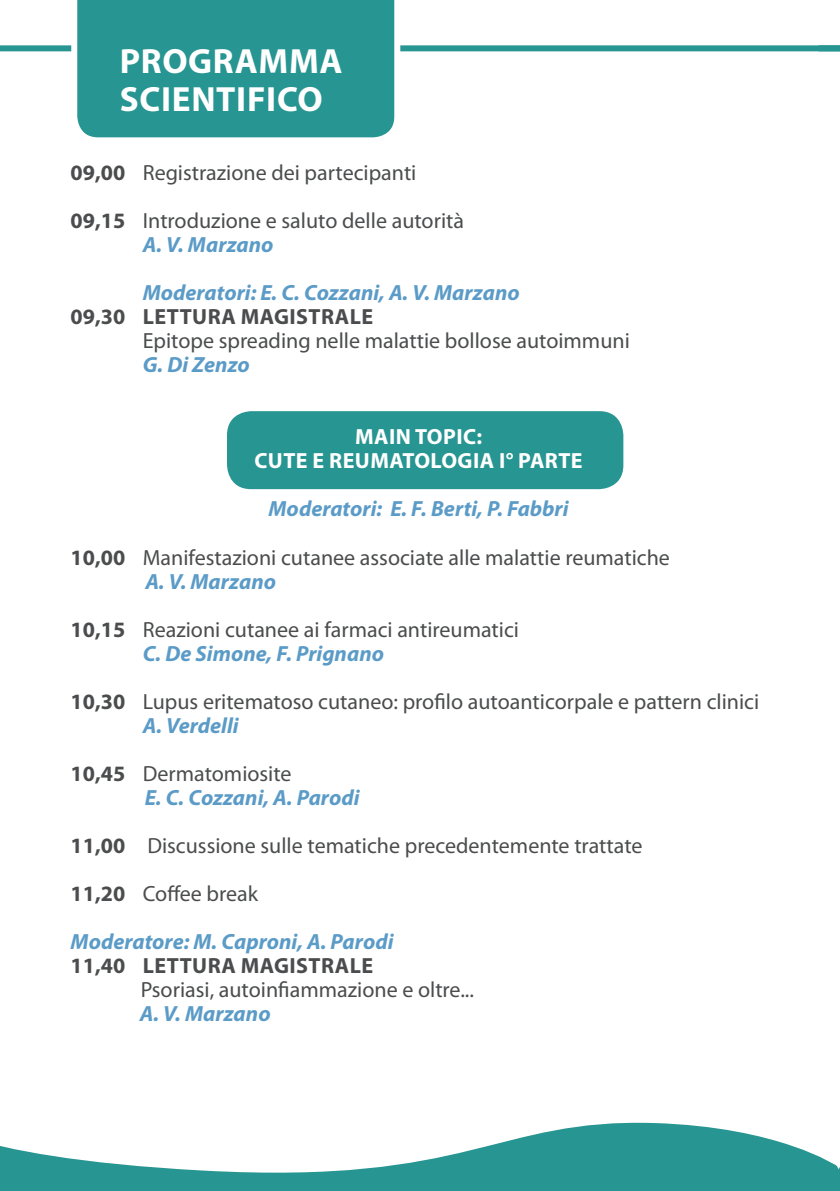
<style>
.page{position:relative;width:840px;height:1191px;background:#fff}
.page>*{position:absolute;margin:0;border:0;box-sizing:border-box;transform-origin:0 0}
.t1{font:700 35.2px "Myriad Pro";letter-spacing:.02em;color:#fff}
.t2{font:22px "Myriad Pro";color:#4b4c4d}
.t3{font:italic 700 22px "Myriad Pro";color:#5b9bc7}
.t4{font:700 22px "Myriad Pro";letter-spacing:.02em;color:#4b4c4d}
.t5{font:700 22px "Myriad Pro";letter-spacing:.02em;color:#fff}
.s1{font-weight:700}
</style>
<div class="page">
<svg style="left:0;top:1122px;width:839px;height:69px;fill:#279591"></svg>
<div style="left:0;top:45px;width:839px;height:6px;background:#279591"></div>
<div style="left:227px;top:411px;width:396px;height:78px;background:#279591;border-radius:24px"></div>
<div style="left:68px;top:0;width:335px;height:138px;background:#279591"></div>
<p class="t1" style="left:120px;top:38px;width:224px">PROGRAMMA</p>
<p class="t1" style="left:120px;top:77px;width:204px">SCIENTIFICO</p>
<p class="t2" style="left:71px;top:159px;width:347px"><span class="s1">09,00</span> Registrazione dei partecipanti</p>
<p class="t2" style="left:71px;top:207px;width:394px"><span class="s1">09,15</span> Introduzione e saluto delle autorità</p>
<p class="t3" style="left:143px;top:231px;width:132px">A. V. Marzano</p>
<p class="t3" style="left:143px;top:279px;width:378px">Moderatori: E. C. Cozzani, A. V. Marzano</p>
<p class="t4" style="left:71px;top:303px;width:304px">09,30 LETTURA MAGISTRALE</p>
<p class="t2" style="left:143px;top:327px;width:488px">Epitope spreading nelle malattie bollose autoimmuni</p>
<p class="t3" style="left:143px;top:351px;width:109px">G. Di Zenzo</p>
<p class="t5" style="left:355px;top:423px;width:128px">MAIN TOPIC:</p>
<p class="t5" style="left:254px;top:447px;width:329px">CUTE E REUMATOLOGIA I° PARTE</p>
<p class="t3" style="left:268px;top:495px;width:301px">Moderatori: E. F. Berti, P. Fabbri</p>
<p class="t2" style="left:71px;top:543px;width:600px"><span class="s1">10,00</span> Manifestazioni cutanee associate alle malattie reumatiche</p>
<p class="t3" style="left:145px;top:567px;width:132px">A. V. Marzano</p>
<p class="t2" style="left:71px;top:615px;width:449px"><span class="s1">10,15</span> Reazioni cutanee ai farmaci antireumatici</p>
<p class="t3" style="left:143px;top:639px;width:243px">C. De Simone, F. Prignano</p>
<p class="t2" style="left:71px;top:687px;width:689px"><span class="s1">10,30</span> Lupus eritematoso cutaneo: profilo autoanticorpale e pattern clinici</p>
<p class="t3" style="left:143px;top:711px;width:97px">A. Verdelli</p>
<p class="t2" style="left:71px;top:759px;width:222px"><span class="s1">10,45</span> Dermatomiosite</p>
<p class="t3" style="left:145px;top:783px;width:216px">E. C. Cozzani, A. Parodi</p>
<p class="t2" style="left:71px;top:831px;width:573px"><span class="s1">11,00</span> Discussione sulle tematiche precedentemente trattate</p>
<p class="t2" style="left:71px;top:879px;width:189px"><span class="s1">11,20</span> Coffee break</p>
<p class="t3" style="left:71px;top:927px;width:324px">Moderatore: M. Caproni, A. Parodi</p>
<p class="t4" style="left:71px;top:951px;width:304px">11,40 LETTURA MAGISTRALE</p>
<p class="t2" style="left:141px;top:975px;width:335px">Psoriasi, autoinfiammazione e oltre...</p>
<p class="t3" style="left:140px;top:999px;width:132px">A. V. Marzano</p>
</div>
